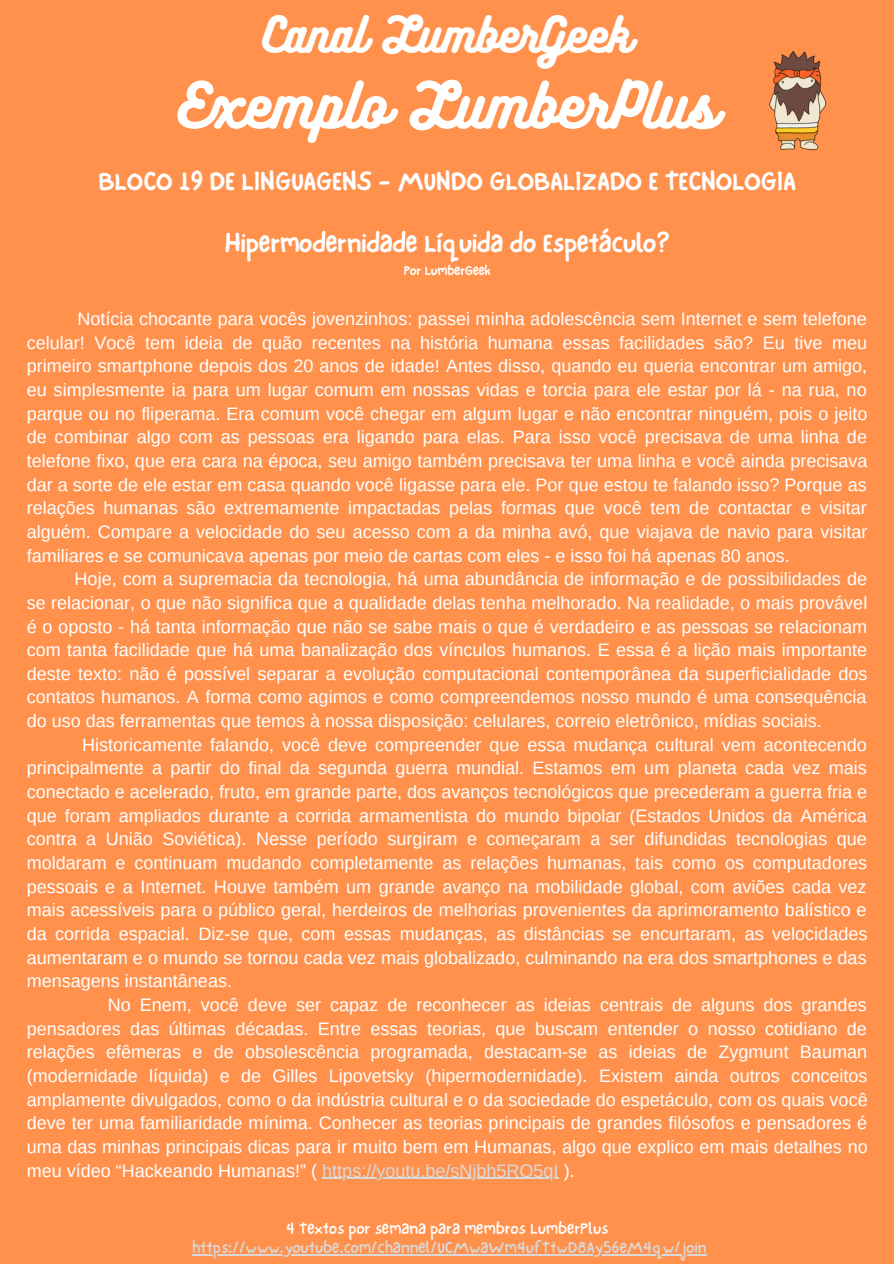
<style>
.page{position:relative;width:894px;height:1264px;background:#fff}
.page>*{position:absolute;margin:0;border:0;box-sizing:border-box;transform-origin:0 0}
.t1{font:55.8px "Bukhari Script";color:#fff}
.t2{font:43.8px "Bukhari Script";color:#fff}
.t3{font:27px "NF One Little Font Bold";color:#fff}
.t4{font:18px/23.7px "Arimo";color:#fff;text-align:justify}
.t5{font:16.8px "NF One Little Font Regular";color:#d9d9d9}
.t6{font:16.8px "NF One Little Font Regular";color:#fff}
.t7{font:13.5px "NF One Little Font Bold";color:#fff}
.s1{color:#d9d9d9}
</style>
<div class="page">
<div style="left:0;top:0;width:893px;height:1263px;background:#ff914d"></div>
<hr style="left:322px;top:1177px;width:236px;height:1px;background:#d9d9d9">
<img style="left:769px;top:50px;width:58px;height:101px">
<hr style="left:192px;top:1254px;width:514px;height:1px;background:#d9d9d9">
<p class="t2" style="left:263px;top:6px;width:369px">Canal LumberGeek</p>
<p class="t1" style="left:177px;top:69px;width:540px">Exemplo LumberPlus</p>
<p class="t3" style="left:98px;top:165px;width:698px">BLOCO 19 DE LINGUAGENS - MUNDO GLOBALIZADO E TECNOLOGIA</p>
<p class="t3" style="left:224px;top:227px;width:447px">Hipermodernidade Líquida do Espetáculo?</p>
<p class="t7" style="left:403px;top:263px;width:88px">Por LumberGeek</p>
<p class="t4" style="left:27px;top:307px;width:842px;text-indent:51px">Notícia chocante para vocês jovenzinhos: passei minha adolescência sem Internet e sem telefone celular! Você tem ideia de quão recentes na história humana essas facilidades são? Eu tive meu primeiro smartphone depois dos 20 anos de idade! Antes disso, quando eu queria encontrar um amigo, eu simplesmente ia para um lugar comum em nossas vidas e torcia para ele estar por lá - na rua, no parque ou no fliperama. Era comum você chegar em algum lugar e não encontrar ninguém, pois o jeito de combinar algo com as pessoas era ligando para elas. Para isso você precisava de uma linha de telefone fixo, que era cara na época, seu amigo também precisava ter uma linha e você ainda precisava dar a sorte de ele estar em casa quando você ligasse para ele. Por que estou te falando isso? Porque as relações humanas são extremamente impactadas pelas formas que você tem de contactar e visitar alguém. Compare a velocidade do seu acesso com a da minha avó, que viajava de navio para visitar familiares e se comunicava apenas por meio de cartas com eles - e isso foi há apenas 80 anos.</p>
<p class="t4" style="left:27px;top:567px;width:842px;text-indent:48px">Hoje, com a supremacia da tecnologia, há uma abundância de informação e de possibilidades de se relacionar, o que não significa que a qualidade delas tenha melhorado. Na realidade, o mais provável é o oposto - há tanta informação que não se sabe mais o que é verdadeiro e as pessoas se relacionam com tanta facilidade que há uma banalização dos vínculos humanos. E essa é a lição mais importante deste texto: não é possível separar a evolução computacional contemporânea da superficialidade dos contatos humanos. A forma como agimos e como compreendemos nosso mundo é uma consequência do uso das ferramentas que temos à nossa disposição: celulares, correio eletrônico, mídias sociais.</p>
<p class="t4" style="left:27px;top:732px;width:842px;text-indent:55px">Historicamente falando, você deve compreender que essa mudança cultural vem acontecendo principalmente a partir do final da segunda guerra mundial. Estamos em um planeta cada vez mais conectado e acelerado, fruto, em grande parte, dos avanços tecnológicos que precederam a guerra fria e que foram ampliados durante a corrida armamentista do mundo bipolar (Estados Unidos da América contra a União Soviética). Nesse período surgiram e começaram a ser difundidas tecnologias que moldaram e continuam mudando completamente as relações humanas, tais como os computadores pessoais e a Internet. Houve também um grande avanço na mobilidade global, com aviões cada vez mais acessíveis para o público geral, herdeiros de melhorias provenientes da aprimoramento balístico e da corrida espacial. Diz-se que, com essas mudanças, as distâncias se encurtaram, as velocidades aumentaram e o mundo se tornou cada vez mais globalizado, culminando na era dos smartphones e das mensagens instantâneas.</p>
<p class="t4" style="left:27px;top:992px;width:842px;text-indent:81px">No Enem, você deve ser capaz de reconhecer as ideias centrais de alguns dos grandes pensadores das últimas décadas. Entre essas teorias, que buscam entender o nosso cotidiano de relações efêmeras e de obsolescência programada, destacam-se as ideias de Zygmunt Bauman (modernidade líquida) e de Gilles Lipovetsky (hipermodernidade). Existem ainda outros conceitos amplamente divulgados, como o da indústria cultural e o da sociedade do espetáculo, com os quais você deve ter uma familiaridade mínima. Conhecer as teorias principais de grandes filósofos e pensadores é uma das minhas principais dicas para ir muito bem em Humanas, algo que explico em mais detalhes no meu vídeo “Hackeando Humanas!” ( <span class="s1">https://youtu.be/sNjbh5RO5qI</span> ).</p>
<p class="t6" style="left:286px;top:1218px;width:324px">4 Textos por semana para membros LumberPlus</p>
<p class="t5" style="left:192px;top:1237px;width:515px">https://www.youtube.com/channel/UCMwaWm4ufTtwD8Ay56eM4qw/join</p>
</div>
